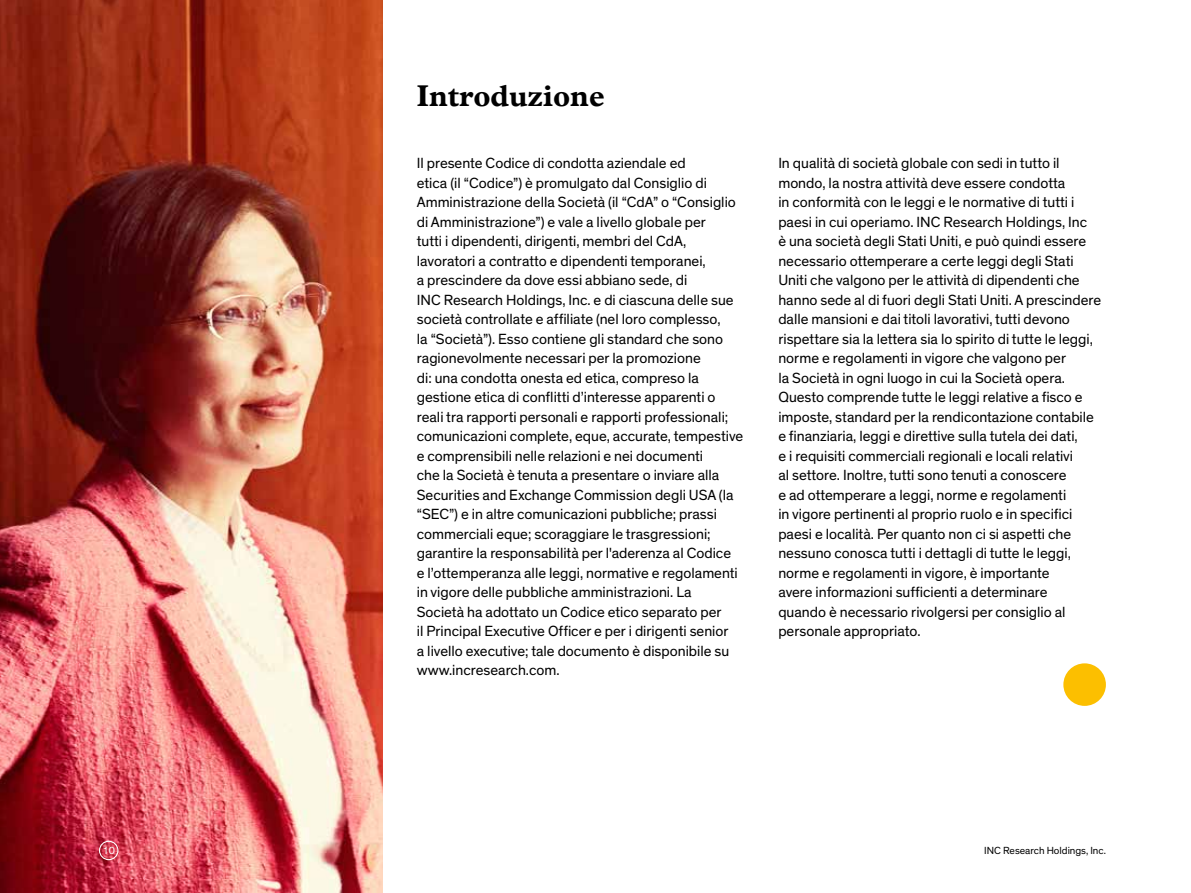
<style>
.page{position:relative;width:1191px;height:893px;background:#fff}
.page>*{position:absolute;margin:0;border:0;box-sizing:border-box;transform-origin:0 0}
.t1{font:700 30px "Plantin";color:#000}
.t2{font:15px/19.5px "Theinhardt";color:#000}
.t3{font:10.5px "Theinhardt";color:#000}
.t4{font:10.5px "Theinhardt";color:#fff}
</style>
<div class="page">
<img style="left:0;top:0;width:383px;height:893px">
<div style="left:99px;top:841px;width:19px;height:19px;border:1px solid #fff;border-radius:50%"></div>
<div style="left:1063px;top:663px;width:43px;height:43px;background:#fcbf00;border-radius:50%"></div>
<h1 class="t1" style="left:417px;top:79px;width:189px">Introduzione</h1>
<p class="t2" style="left:417px;top:154px;width:328px">Il presente Codice di condotta aziendale ed<br>etica (il “Codice”) è promulgato dal Consiglio di Amministrazione della Società (il “CdA” o “Consiglio di Amministrazione”) e vale a livello globale per<br>tutti i dipendenti, dirigenti, membri del CdA, lavoratori a contratto e dipendenti temporanei,<br>a prescindere da dove essi abbiano sede, di<br>INC Research Holdings, Inc. e di ciascuna delle sue società controllate e affiliate (nel loro complesso,<br>la “Società”). Esso contiene gli standard che sono ragionevolmente necessari per la promozione<br>di: una condotta onesta ed etica, compreso la gestione etica di conflitti d’interesse apparenti o reali tra rapporti personali e rapporti professionali; comunicazioni complete, eque, accurate, tempestive e comprensibili nelle relazioni e nei documenti<br>che la Società è tenuta a presentare o inviare alla Securities and Exchange Commission degli USA (la “SEC”) e in altre comunicazioni pubbliche; prassi commerciali eque; scoraggiare le trasgressioni; garantire la responsabilità per l'aderenza al Codice<br>e l’ottemperanza alle leggi, normative e regolamenti in vigore delle pubbliche amministrazioni. La<br>Società ha adottato un Codice etico separato per<br>il Principal Executive Officer e per i dirigenti senior<br>a livello executive; tale documento è disponibile su www.incresearch.com.</p>
<p class="t2" style="left:778px;top:154px;width:324px">In qualità di società globale con sedi in tutto il mondo, la nostra attività deve essere condotta<br>in conformità con le leggi e le normative di tutti i paesi in cui operiamo. INC Research Holdings, Inc<br>è una società degli Stati Uniti, e può quindi essere necessario ottemperare a certe leggi degli Stati Uniti che valgono per le attività di dipendenti che hanno sede al di fuori degli Stati Uniti. A prescindere dalle mansioni e dai titoli lavorativi, tutti devono rispettare sia la lettera sia lo spirito di tutte le leggi, norme e regolamenti in vigore che valgono per<br>la Società in ogni luogo in cui la Società opera.<br>Questo comprende tutte le leggi relative a fisco e imposte, standard per la rendicontazione contabile e finanziaria, leggi e direttive sulla tutela dei dati,<br>e i requisiti commerciali regionali e locali relativi<br>al settore. Inoltre, tutti sono tenuti a conoscere<br>e ad ottemperare a leggi, norme e regolamenti<br>in vigore pertinenti al proprio ruolo e in specifici paesi e località. Per quanto non ci si aspetti che nessuno conosca tutti i dettagli di tutte le leggi, norme e regolamenti in vigore, è importante<br>avere informazioni sufficienti a determinare<br>quando è necessario rivolgersi per consiglio al personale appropriato.</p>
<p class="t4" style="left:103px;top:844px;width:14px">10</p>
<p class="t3" style="left:984px;top:844px;width:123px">INC Research Holdings, Inc.</p>
</div>
